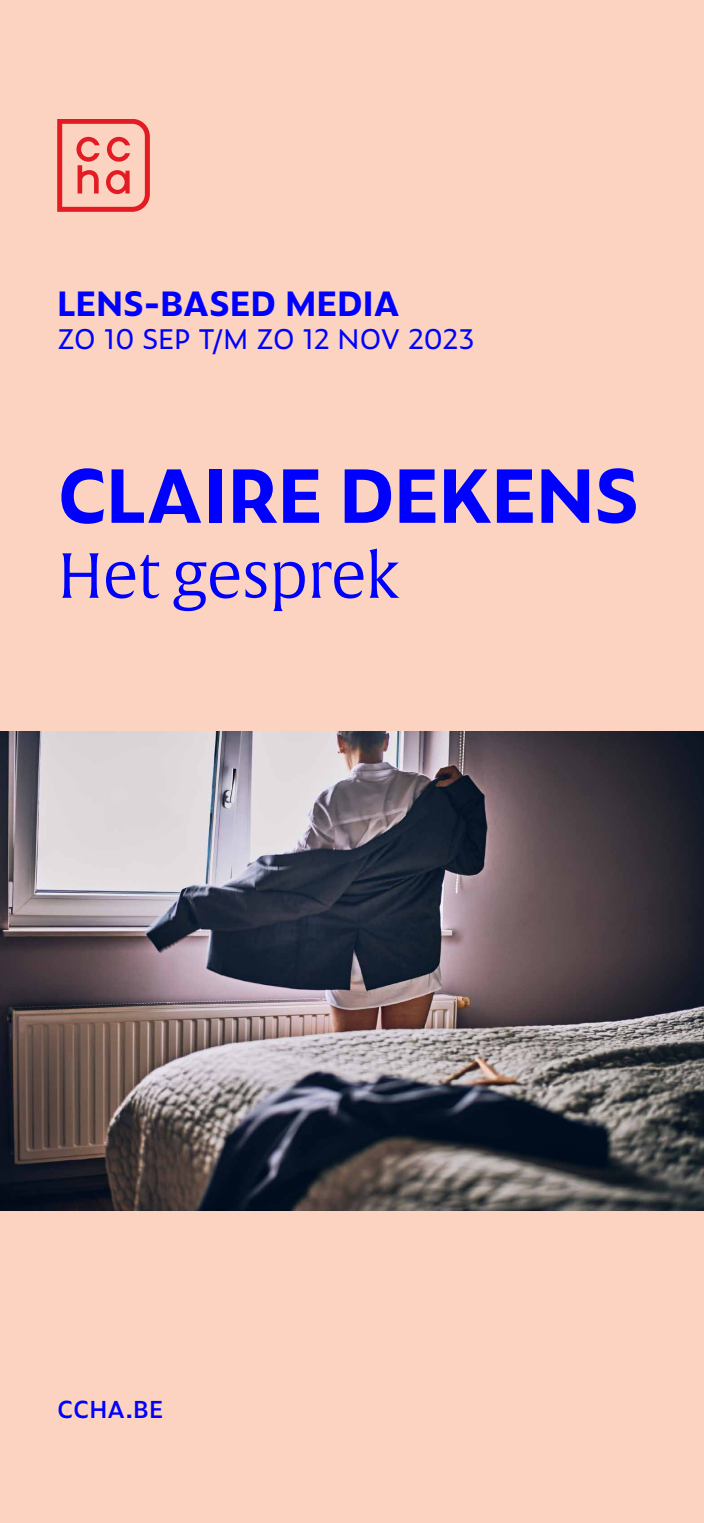
<style>
.page{position:relative;width:704px;height:1523px;background:#fff}
.page>*{position:absolute;margin:0;border:0;box-sizing:border-box;transform-origin:0 0}
.t1{font:700 72.56px "Zeitung Pro";letter-spacing:-.02em;color:#00f}
.t2{font:62.5px "Alverata Lt";letter-spacing:-.02em;color:#00f}
.t3{font:700 33.25px "Zeitung Pro";letter-spacing:-.015em;color:#00f}
.t4{font:27.19px "Zeitung Pro";letter-spacing:-.025em;color:#00f}
.t5{font:600 23.44px "Zeitung Pro";color:#00f}
</style>
<div class="page">
<div style="left:0;top:0;width:703px;height:1522px;background:#fcd3c1"></div>
<img style="left:0;top:731px;width:703px;height:479px">
<svg style="left:57px;top:119px;width:93px;height:93px"></svg>
<p class="t3" style="left:57px;top:278px;width:344px">LENS-BASED MEDIA</p>
<p class="t4" style="left:57px;top:318px;width:419px">ZO 10 SEP T/M ZO 12 NOV 2023</p>
<h1 class="t1" style="left:57px;top:439px;width:583px">CLAIRE DEKENS</h1>
<h2 class="t2" style="left:57px;top:538px;width:343px">Het gesprek</h2>
<p class="t5" style="left:57px;top:1391px;width:108px">CCHA.BE</p>
</div>
